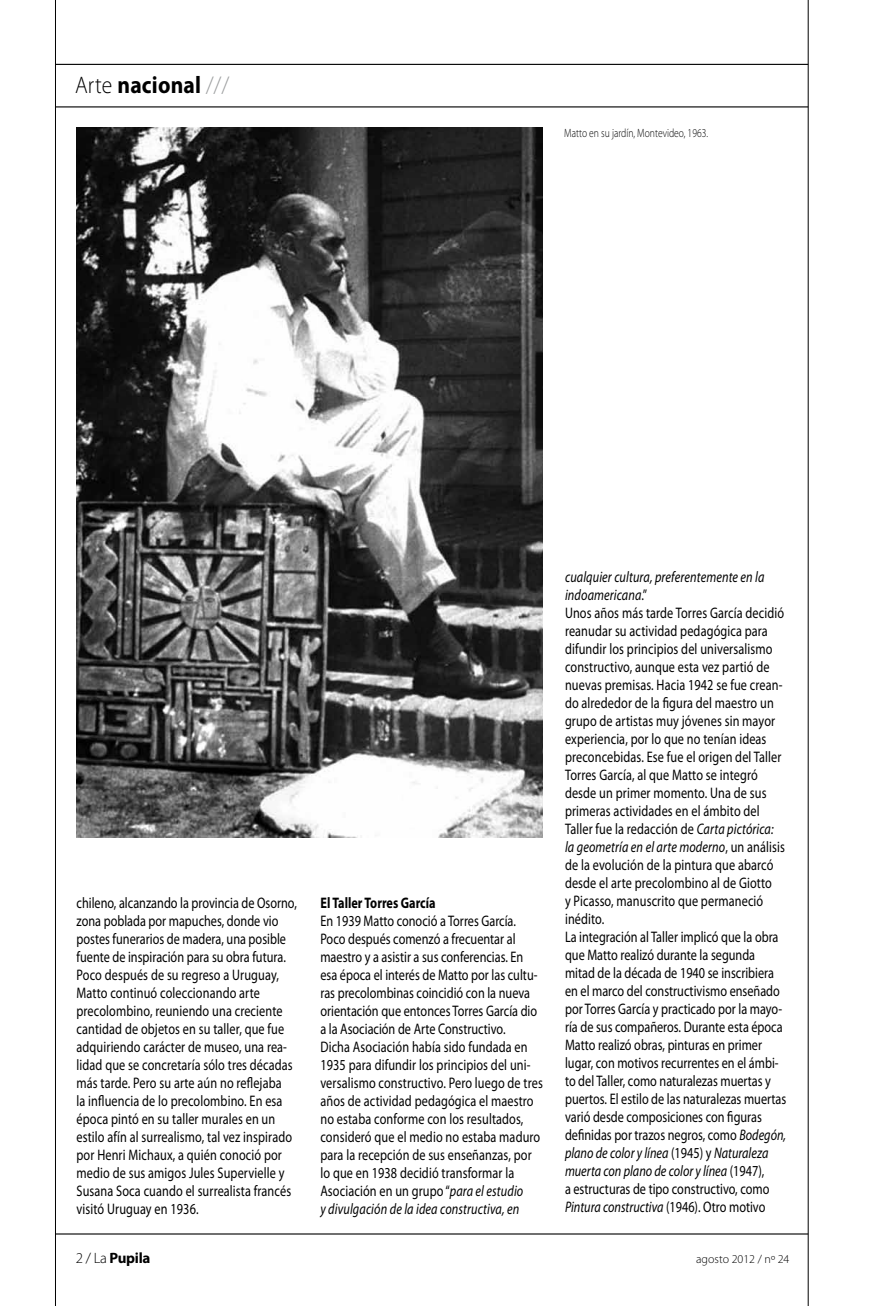
<style>
.page{position:relative;width:872px;height:1306px;background:#fff}
.page>*{position:absolute;margin:0;border:0;box-sizing:border-box;transform-origin:0 0}
.t1{font:700 24px "Myriad Pro";letter-spacing:.01em;color:#000;scale:.9 1}
.t2{font:15.3px/18px "Myriad Pro";letter-spacing:.01em;color:#000;scale:.8 1}
.t3{font:700 15.3px "Myriad Pro";color:#000;scale:.8 1}
.t4{font:700 15px "Myriad Pro";letter-spacing:-.02em;color:#000}
.t5{font:300 12px "Myriad Pro";color:#000;scale:.8 1}
.t6{font:300 12px "Myriad Pro";color:#000}
.s1{font-weight:300}
.s2{font-weight:300;color:#9c9e9f}
.s3{font-style:italic}
</style>
<div class="page">
<hr style="left:55px;top:0;width:1px;height:1305px;background:#000">
<hr style="left:55px;top:64px;width:753px;height:1px;background:#000">
<hr style="left:808px;top:0;width:1px;height:1305px;background:#000">
<hr style="left:55px;top:1233px;width:753px;height:1px;background:#000">
<hr style="left:55px;top:106px;width:753px;height:1px;background:#000">
<img style="left:77px;top:128px;width:465px;height:709px">
<h1 class="t1" style="left:75px;top:69px;width:173px"><span class="s1">Arte</span> nacional <span class="s2">///</span></h1>
<p class="t5" style="left:564px;top:125px;width:181px">Matto en su jardín, Montevideo, 1963.</p>
<p class="t2" style="left:77px;top:894px;width:277px">chileno, alcanzando la provincia de Osorno, zona poblada por mapuches, donde vio postes funerarios de madera, una posible fuente de inspiración para su obra futura.<br>Poco después de su regreso a Uruguay, Matto continuó coleccionando arte precolombino, reuniendo una creciente cantidad de objetos en su taller, que fue adquiriendo carácter de museo, una rea&shy;lidad que se concretaría sólo tres décadas más tarde. Pero su arte aún no reflejaba<br>la influencia de lo precolombino. En esa época pintó en su taller murales en un estilo afín al surrealismo, tal vez inspirado por Henri Michaux, a quién conoció por medio de sus amigos Jules Supervielle y Susana Soca cuando el surrealista francés visitó Uruguay en 1936.</p>
<p class="t3" style="left:320px;top:893px;width:145px">El Taller Torres García</p>
<p class="t2" style="left:320px;top:912px;width:279px">En 1939 Matto conoció a Torres García.<br>Poco después comenzó a frecuentar al maestro y a asistir a sus conferencias. En esa época el interés de Matto por las cultu&shy;ras precolombinas coincidió con la nueva orientación que entonces Torres García dio a la Asociación de Arte Constructivo.<br>Dicha Asociación había sido fundada en 1935 para difundir los principios del uni&shy;versalismo constructivo. Pero luego de tres años de actividad pedagógica el maestro no estaba conforme con los resultados, consideró que el medio no estaba maduro para la recepción de sus enseñanzas, por lo que en 1938 decidió transformar la Asociación en un grupo “<span class="s3">para el estudio<br>y divulgación de la idea constructiva, en</span></p>
<p class="t2" style="left:565px;top:568px;width:278px"><span class="s3">cualquier cultura, preferentemente en la indoamericana</span>.”<br>Unos años más tarde Torres García decidió reanudar su actividad pedagógica para difundir los principios del universalismo constructivo, aunque esta vez partió de nuevas premisas. Hacia 1942 se fue crean&shy;do alrededor de la figura del maestro un grupo de artistas muy jóvenes sin mayor experiencia, por lo que no tenían ideas preconcebidas. Ese fue el origen del Taller Torres García, al que Matto se integró desde un primer momento. Una de sus primeras actividades en el ámbito del Taller fue la redacción de <span class="s3">Carta pictórica: la geometría en el arte moderno</span>, un análisis de la evolución de la pintura que abarcó desde el arte precolombino al de Giotto<br>y Picasso, manuscrito que permaneció inédito.<br>La integración al Taller implicó que la obra que Matto realizó durante la segunda mitad de la década de 1940 se inscribiera en el marco del constructivismo enseñado por Torres García y practicado por la mayo&shy;ría de sus compañeros. Durante esta época Matto realizó obras, pinturas en primer lugar, con motivos recurrentes en el ámbi&shy;to del Taller, como naturalezas muertas y puertos. El estilo de las naturalezas muertas varió desde composiciones con figuras definidas por trazos negros, como <span class="s3">Bodegón, plano de color y línea</span> (1945) y <span class="s3">Naturaleza muerta con plano de color y línea</span> (1947),<br>a estructuras de tipo constructivo, como <span class="s3">Pintura constructiva</span> (1946). Otro motivo</p>
<p class="t4" style="left:76px;top:1248px;width:76px"><span class="s1">2 / La</span> Pupila</p>
<p class="t6" style="left:696px;top:1251px;width:95px">agosto 2012 / nº 24</p>
</div>
